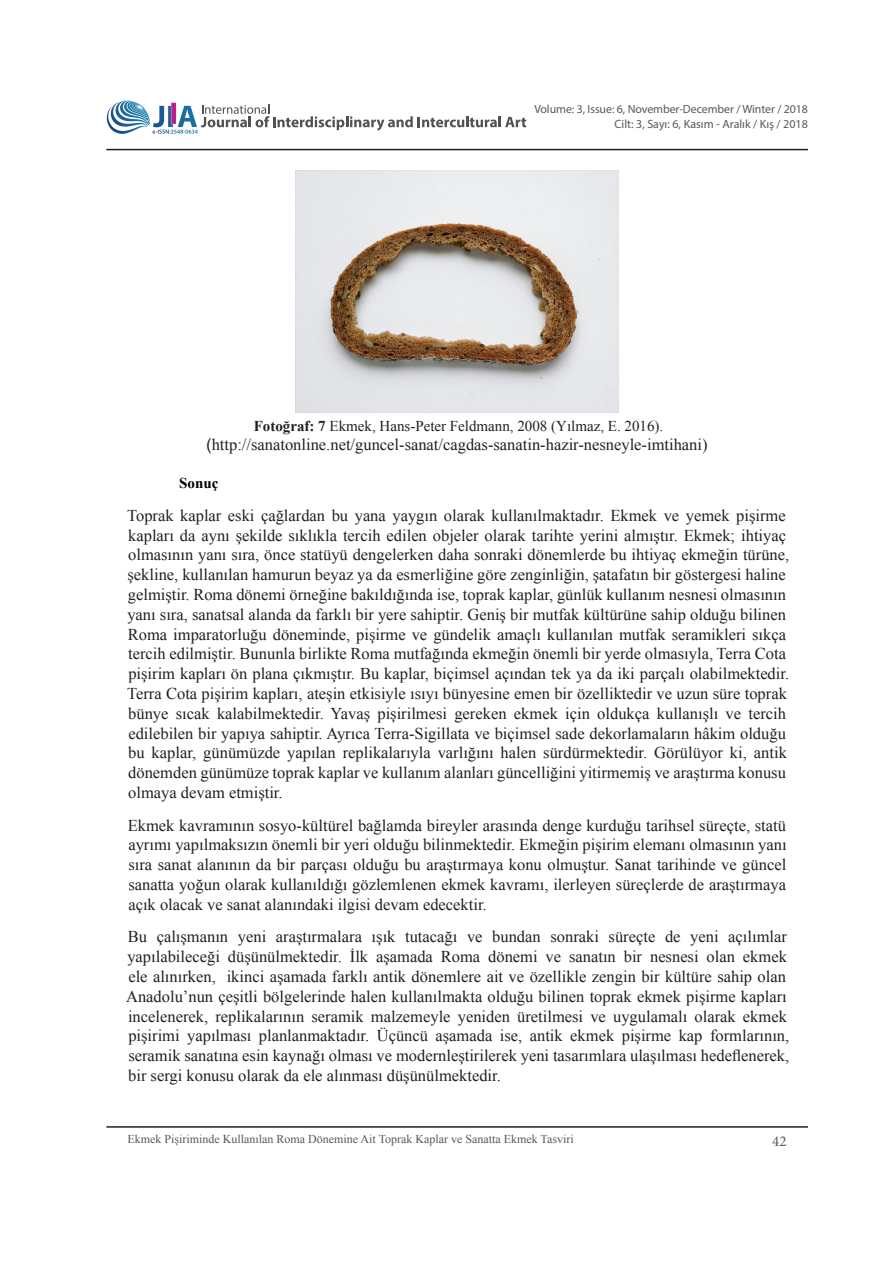
<style>
.page{position:relative;width:893px;height:1263px;background:#fff}
.page>*{position:absolute;margin:0;border:0;box-sizing:border-box;transform-origin:0 0}
.t1{font:16.5px/19.8px "Times New Roman";color:#231f20}
.t2{font:15px "Times New Roman";color:#231f20}
.List_Paragraph{font:700 15px "Times New Roman";color:#000}
.t3{font:15px "Minion Pro";color:#585858}
.t4{font:12px "Times New Roman";color:#585858}
.t5{font:12px "Myriad Pro";color:#585858}
.t6{font:11.85px "Myriad Pro";letter-spacing:-.005em;color:#585858}
.s1{font-weight:700}
.s2{font-family:"Helvetica"}
</style>
<div class="page">
<hr style="left:106px;top:1126px;width:702px;height:2px;background:#231f20">
<hr style="left:106px;top:149px;width:702px;height:1px;background:#231f20">
<svg style="left:106px;top:100px;width:420px;height:34px"></svg>
<img style="left:296px;top:170px;width:323px;height:243px">
<p class="t6" style="left:534px;top:102px;width:275px">Volume: 3, Issue: 6, November-December / Winter / 2018</p>
<p class="t5" style="left:615px;top:116px;width:195px">Cilt: 3, Sayı: 6, Kasım - Aralık / Kış / 2018</p>
<p class="t2" style="left:254px;top:416px;width:411px"><span class="s1">Fotoğraf: 7</span> Ekmek, Hans-Peter Feldmann, 2008 (Yılmaz, E. 2016).</p>
<p class="t1" style="left:206px;top:435px;width:503px"><span class="s2">(</span>http://sanatonline.net/guncel-sanat/cagdas-sanatin-hazir-nesneyle-imtihani)</p>
<p class="List_Paragraph" style="left:179px;top:473px;width:41px">Sonuç</p>
<p class="t1" style="left:127px;top:505px;width:664px">Toprak kaplar eski çağlardan bu yana yaygın olarak kullanılmaktadır. Ekmek ve yemek pişirme kapları da aynı şekilde sıklıkla tercih edilen objeler olarak tarihte yerini almıştır. Ekmek; ihtiyaç olmasının yanı sıra, önce statüyü dengelerken daha sonraki dönemlerde bu ihtiyaç ekmeğin türüne, şekline, kullanılan hamurun beyaz ya da esmerliğine göre zenginliğin, şatafatın bir göstergesi haline gelmiştir. Roma dönemi örneğine bakıldığında ise, toprak kaplar, günlük kullanım nesnesi olmasının yanı sıra, sanatsal alanda da farklı bir yere sahiptir. Geniş bir mutfak kültürüne sahip olduğu bilinen Roma imparatorluğu döneminde, pişirme ve gündelik amaçlı kullanılan mutfak seramikleri sıkça tercih edilmiştir. Bununla birlikte Roma mutfağında ekmeğin önemli bir yerde olmasıyla, Terra Cota pişirim kapları ön plana çıkmıştır. Bu kaplar, biçimsel açından tek ya da iki parçalı olabilmektedir.<br>Terra Cota pişirim kapları, ateşin etkisiyle ısıyı bünyesine emen bir özelliktedir ve uzun süre toprak bünye sıcak kalabilmektedir. Yavaş pişirilmesi gereken ekmek için oldukça kullanışlı ve tercih edilebilen bir yapıya sahiptir. Ayrıca Terra-Sigillata ve biçimsel sade dekorlamaların hâkim olduğu bu kaplar, günümüzde yapılan replikalarıyla varlığını halen sürdürmektedir. Görülüyor ki, antik dönemden günümüze toprak kaplar ve kullanım alanları güncelliğini yitirmemiş ve araştırma konusu olmaya devam etmiştir.</p>
<p class="t1" style="left:128px;top:815px;width:660px;text-align:justify">Ekmek kavramının sosyo-kültürel bağlamda bireyler arasında denge kurduğu tarihsel süreçte, statü ayrımı yapılmaksızın önemli bir yeri olduğu bilinmektedir. Ekmeğin pişirim elemanı olmasının yanı sıra sanat alanının da bir parçası olduğu bu araştırmaya konu olmuştur. Sanat tarihinde ve güncel sanatta yoğun olarak kullanıldığı gözlemlenen ekmek kavramı, ilerleyen süreçlerde de araştırmaya açık olacak ve sanat alanındaki ilgisi devam edecektir.</p>
<p class="t1" style="left:126px;top:927px;width:665px">Bu çalışmanın yeni araştırmalara ışık tutacağı ve bundan sonraki süreçte de yeni açılımlar yapılabileceği düşünülmektedir. İlk aşamada Roma dönemi ve sanatın bir nesnesi olan ekmek ele alınırken, ikinci aşamada farklı antik dönemlere ait ve özellikle zengin bir kültüre sahip olan Anadolu’nun çeşitli bölgelerinde halen kullanılmakta olduğu bilinen toprak ekmek pişirme kapları incelenerek, replikalarının seramik malzemeyle yeniden üretilmesi ve uygulamalı olarak ekmek pişirimi yapılması planlanmaktadır. Üçüncü aşamada ise, antik ekmek pişirme kap formlarının, seramik sanatına esin kaynağı olması ve modernleştirilerek yeni tasarımlara ulaşılması hedeflenerek, bir sergi konusu olarak da ele alınması düşünülmektedir.</p>
<p class="t4" style="left:128px;top:1131px;width:448px">Ekmek Pişiriminde Kullanılan Roma Dönemine Ait Toprak Kaplar ve Sanatta Ekmek Tasviri</p>
<p class="t3" style="left:772px;top:1131px;width:16px">42</p>
</div>
